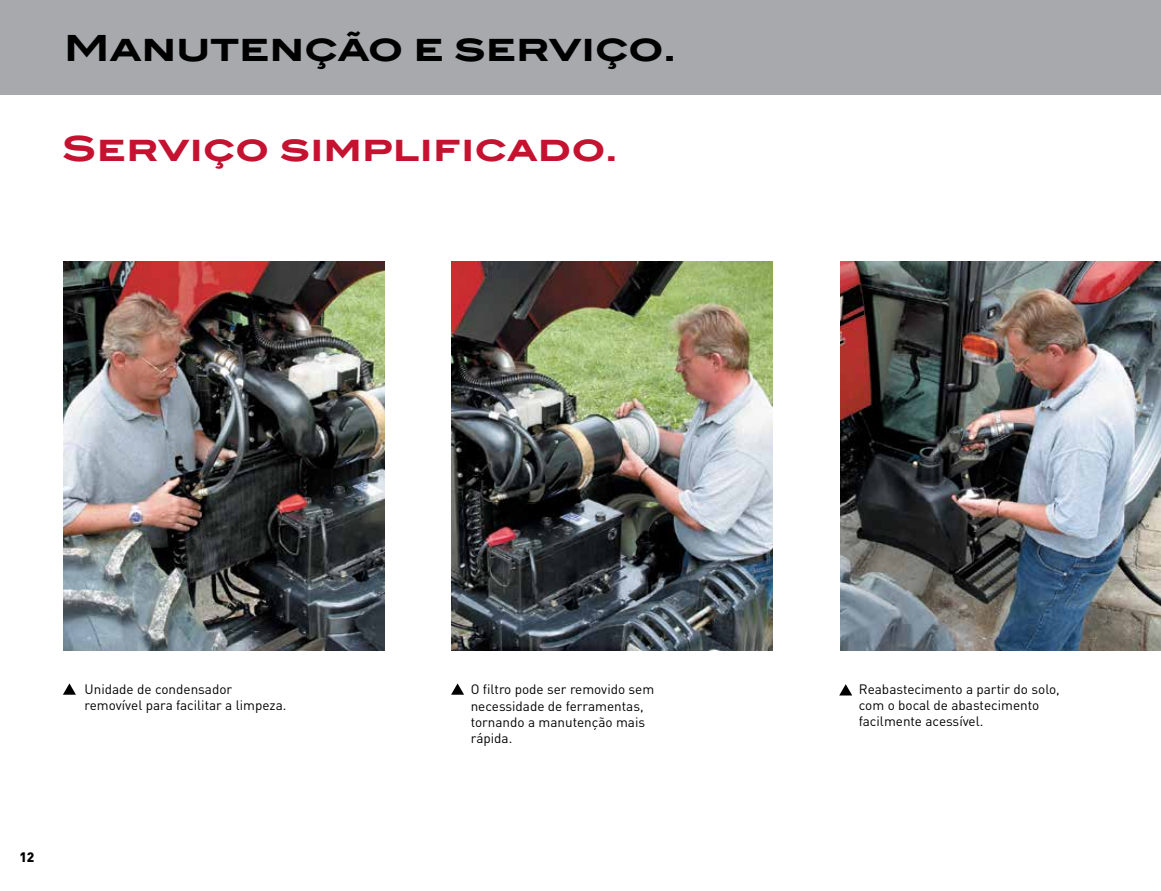
<style>
.page{position:relative;width:1161px;height:891px;background:#fff}
.page>*{position:absolute;margin:0;border:0;box-sizing:border-box;transform-origin:0 0}
.t1{font:700 36px "Blair ITC Std";letter-spacing:-.01em;color:#000}
.t2{font:700 34.5px "Blair ITC Std";color:#c41230}
.t3{font:13.5px/16.2px "DIN";color:#000}
.t4{font:900 13.5px "DIN";color:#000}
</style>
<div class="page">
<div style="left:0;top:0;width:1161px;height:94px;background:#a7a9ac"></div>
<img style="left:840px;top:261px;width:321px;height:390px">
<img style="left:452px;top:261px;width:321px;height:390px">
<img style="left:64px;top:261px;width:321px;height:390px">
<svg style="left:839px;top:684px;width:13px;height:12px"></svg>
<svg style="left:451px;top:683px;width:13px;height:12px"></svg>
<svg style="left:63px;top:683px;width:13px;height:12px"></svg>
<h1 class="t1" style="left:64px;top:25px;width:614px">Manutenção e serviço.</h1>
<h2 class="t2" style="left:62px;top:127px;width:558px">Serviço simplificado.</h2>
<p class="t3" style="left:85px;top:681px;width:203px">Unidade de condensador removível para facilitar a limpeza.</p>
<p class="t4" style="left:19px;top:848px;width:17px">12</p>
<p class="t3" style="left:471px;top:681px;width:185px">O filtro pode ser removido sem necessidade de ferramentas, tornando a manutenção mais rápida.</p>
<p class="t3" style="left:859px;top:680px;width:202px">Reabastecimento a partir do solo, com o bocal de abastecimento facilmente acessível.</p>
</div>
